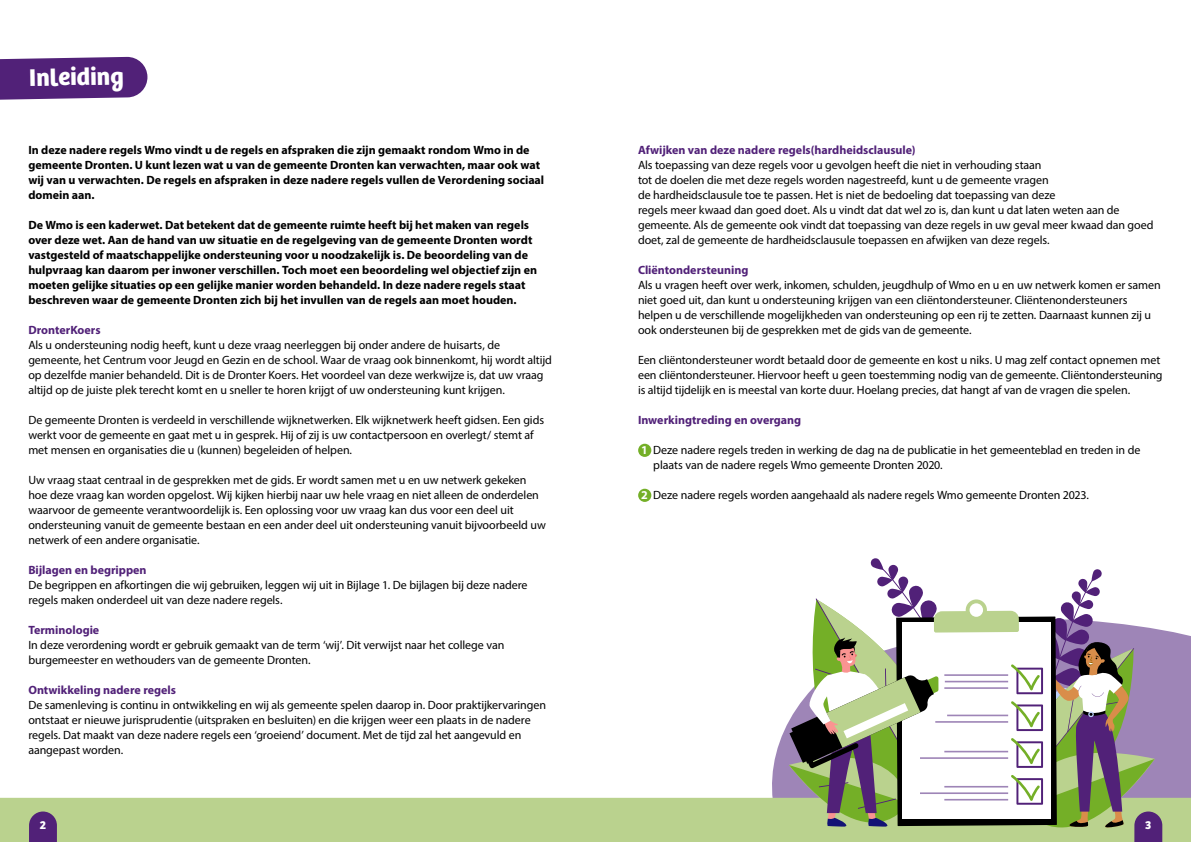
<style>
.page{position:relative;width:1191px;height:842px;background:#fff}
.page>*{position:absolute;margin:0;border:0;box-sizing:border-box;transform-origin:0 0}
.t1{font:700 25px "Bree";color:#fff}
.t2{font:12px/15px "Myriad Pro";letter-spacing:-.005em;color:#000}
.t3{font:700 12px/15px "Myriad Pro";color:#000}
.t4{font:700 12px "Myriad Pro";color:#512178}
.t5{font:700 12px "Bree";color:#fff}
.s1{font-weight:700;color:#fff}
</style>
<div class="page">
<svg style="left:758px;top:630px;width:433px;height:168px;fill:#9e85b7"></svg>
<div style="left:0;top:798px;width:1191px;height:44px;background:#bad28e"></div>
<svg style="left:29px;top:811px;width:28px;height:31px"></svg>
<svg style="left:784px;top:558px;width:378px;height:284px"></svg>
<div style="left:638px;top:444px;width:13px;height:13px;background:#74af27;border-radius:50%"></div>
<div style="left:638px;top:489px;width:13px;height:13px;background:#74af27;border-radius:50%"></div>
<svg style="left:0;top:57px;width:148px;height:43px;background:#603483"></svg>
<h1 class="t1" style="left:29px;top:58px;width:96px;rotate:-1deg">Inleiding</h1>
<p class="t3" style="left:28px;top:142px;width:517px">In deze nadere regels Wmo vindt u de regels en afspraken die zijn gemaakt rondom Wmo in de gemeente Dronten. U kunt lezen wat u van de gemeente Dronten kan verwachten, maar ook wat wij van u verwachten. De regels en afspraken in deze nadere regels vullen de Verordening sociaal domein aan.</p>
<p class="t3" style="left:28px;top:217px;width:510px">De Wmo is een kaderwet. Dat betekent dat de gemeente ruimte heeft bij het maken van regels over deze wet. Aan de hand van uw situatie en de regelgeving van de gemeente Dronten wordt vastgesteld of maatschappelijke ondersteuning voor u noodzakelijk is. De beoordeling van de hulpvraag kan daarom per inwoner verschillen. Toch moet een beoordeling wel objectief zijn en moeten gelijke situaties op een gelijke manier worden behandeld. In deze nadere regels staat beschreven waar de gemeente Dronten zich bij het invullen van de regels aan moet houden.</p>
<p class="t4" style="left:28px;top:322px;width:74px">DronterKoers</p>
<p class="t2" style="left:28px;top:337px;width:525px">Als u ondersteuning nodig heeft, kunt u deze vraag neerleggen bij onder andere de huisarts, de gemeente, het Centrum voor Jeugd en Gezin en de school. Waar de vraag ook binnenkomt, hij wordt altijd op dezelfde manier behandeld. Dit is de Dronter Koers. Het voordeel van deze werkwijze is, dat uw vraag altijd op de juiste plek terecht komt en u sneller te horen krijgt of uw ondersteuning kunt krijgen.</p>
<p class="t2" style="left:28px;top:412px;width:517px">De gemeente Dronten is verdeeld in verschillende wijknetwerken. Elk wijknetwerk heeft gidsen. Een gids werkt voor de gemeente en gaat met u in gesprek. Hij of zij is uw contactpersoon en overlegt/ stemt af met mensen en organisaties die u (kunnen) begeleiden of helpen.</p>
<p class="t2" style="left:28px;top:472px;width:519px">Uw vraag staat centraal in de gesprekken met de gids. Er wordt samen met u en uw netwerk gekeken hoe deze vraag kan worden opgelost. Wij kijken hierbij naar uw hele vraag en niet alleen de onderdelen waarvoor de gemeente verantwoordelijk is. Een oplossing voor uw vraag kan dus voor een deel uit ondersteuning vanuit de gemeente bestaan en een ander deel uit ondersteuning vanuit bijvoorbeeld uw netwerk of een andere organisatie.</p>
<p class="t4" style="left:28px;top:562px;width:120px">Bijlagen en begrippen</p>
<p class="t2" style="left:28px;top:577px;width:501px">De begrippen en afkortingen die wij gebruiken, leggen wij uit in Bijlage 1. De bijlagen bij deze nadere regels maken onderdeel uit van deze nadere regels.</p>
<p class="t4" style="left:28px;top:622px;width:72px">Terminologie</p>
<p class="t2" style="left:28px;top:637px;width:477px">In deze verordening wordt er gebruik gemaakt van de term ‘wij’. Dit verwijst naar het college van burgemeester en wethouders van de gemeente Dronten.</p>
<p class="t4" style="left:28px;top:682px;width:149px">Ontwikkeling nadere regels</p>
<p class="t2" style="left:28px;top:697px;width:519px">De samenleving is continu in ontwikkeling en wij als gemeente spelen daarop in. Door praktijkervaringen ontstaat er nieuwe jurisprudentie (uitspraken en besluiten) en die krijgen weer een plaats in de nadere regels. Dat maakt van deze nadere regels een ‘groeiend’ document. Met de tijd zal het aangevuld en aangepast worden.</p>
<p class="t5" style="left:40px;top:815px;width:8px">2</p>
<p class="t4" style="left:638px;top:142px;width:279px">Afwijken van deze nadere regels(hardheidsclausule)</p>
<p class="t2" style="left:638px;top:157px;width:517px">Als toepassing van deze regels voor u gevolgen heeft die niet in verhouding staan<br>tot de doelen die met deze regels worden nagestreefd, kunt u de gemeente vragen<br>de hardheidsclausule toe te passen. Het is niet de bedoeling dat toepassing van deze<br>regels meer kwaad dan goed doet. Als u vindt dat dat wel zo is, dan kunt u dat laten weten aan de gemeente. Als de gemeente ook vindt dat toepassing van deze regels in uw geval meer kwaad dan goed doet, zal de gemeente de hardheidsclausule toepassen en afwijken van deze regels.</p>
<p class="t4" style="left:638px;top:262px;width:112px">Cliëntondersteuning</p>
<p class="t2" style="left:638px;top:277px;width:524px">Als u vragen heeft over werk, inkomen, schulden, jeugdhulp of Wmo en u en uw netwerk komen er samen niet goed uit, dan kunt u ondersteuning krijgen van een cliëntondersteuner. Cliëntenondersteuners helpen u de verschillende mogelijkheden van ondersteuning op een rij te zetten. Daarnaast kunnen zij u ook ondersteunen bij de gesprekken met de gids van de gemeente.</p>
<p class="t2" style="left:638px;top:352px;width:526px">Een cliëntondersteuner wordt betaald door de gemeente en kost u niks. U mag zelf contact opnemen met een cliëntondersteuner. Hiervoor heeft u geen toestemming nodig van de gemeente. Cliëntondersteuning is altijd tijdelijk en is meestal van korte duur. Hoelang precies, dat hangt af van de vragen die spelen.</p>
<p class="t4" style="left:638px;top:412px;width:165px">Inwerkingtreding en overgang</p>
<p class="t2" style="left:653px;top:442px;width:489px;text-indent:-12px"><span class="s1">1</span> Deze nadere regels treden in werking de dag na de publicatie in het gemeenteblad en treden in de plaats van de nadere regels Wmo gemeente Dronten 2020.</p>
<p class="t2" style="left:641px;top:487px;width:449px"><span class="s1">2</span> Deze nadere regels worden aangehaald als nadere regels Wmo gemeente Dronten 2023.</p>
<p class="t5" style="left:1145px;top:815px;width:8px">3</p>
</div>
